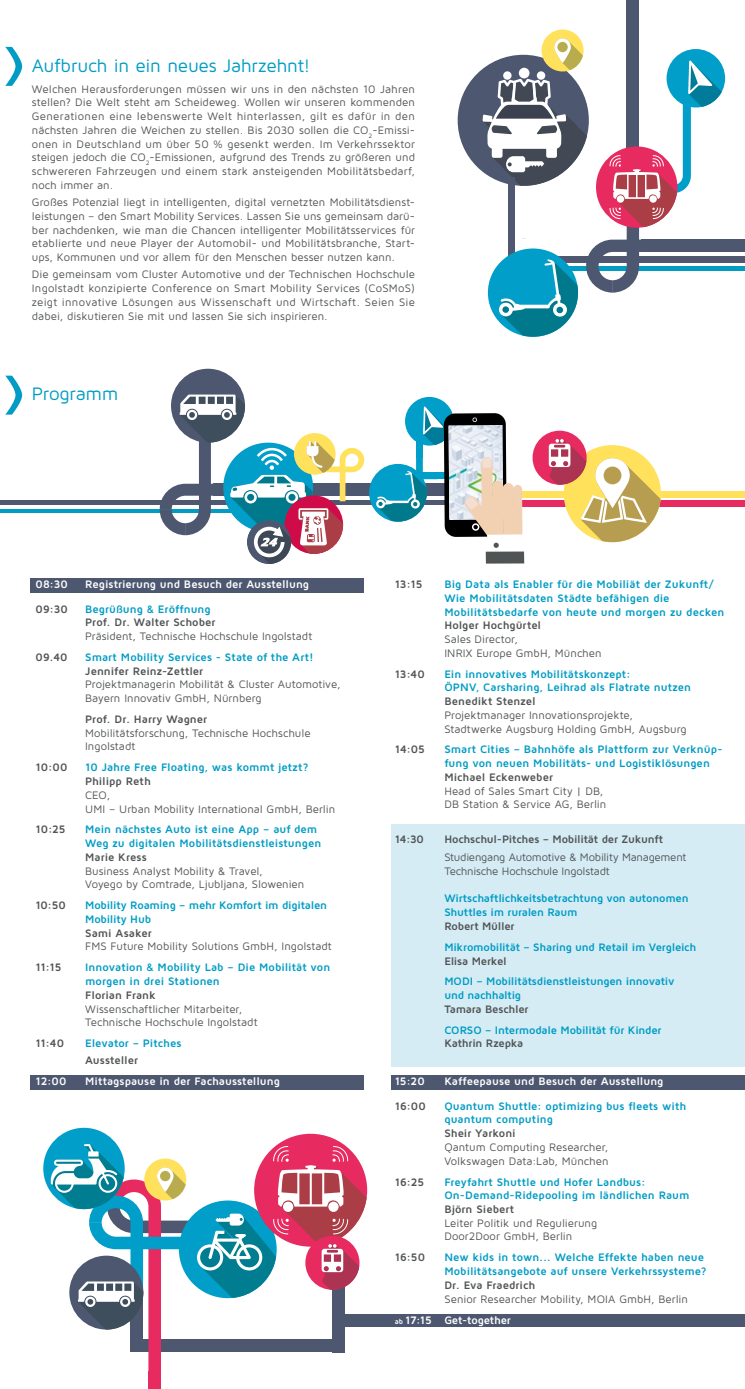
<style>
.page{position:relative;width:745px;height:1389px;background:#fff}
.page>*{position:absolute;margin:0;border:0;box-sizing:border-box;transform-origin:0 0}
.t1{font:18.75px "Maven Pro";letter-spacing:-.015em;color:#009cc4}
.t2{font:11.25px/13.8px "Maven Pro";color:#515455}
.t3{font:700 11.25px/13.8px "Maven Pro";color:#009cc4}
.t4{font:700 11.25px "Maven Pro";letter-spacing:-.005em;color:#515455}
.t5{font:700 11.25px/13.8px "Maven Pro";letter-spacing:-.02em;color:#009cc4}
.t6{font:700 11.25px "Maven Pro";color:#fff}
.t7{font:11.25px/13.8px "Maven Pro";letter-spacing:-.02em;color:#515455}
.t8{font:700 11.25px "Maven Pro";letter-spacing:-.025em;color:#515455}
.s1{font-weight:700;font-size:7.5px;color:#fff}
.s2{font-weight:700;color:#fff}
</style>
<div class="page">
<div style="left:148px;top:1372px;width:13px;height:17px;background:#e72a60"></div>
<div style="left:333px;top:1314px;width:411px;height:13px;background:#4d5770"></div>
<div style="left:43px;top:1128px;width:82px;height:81px;background:#009ec8;border-radius:50%"></div>
<div style="left:254px;top:1134px;width:113px;height:113px;background:#e72a60;border-radius:50%"></div>
<div style="left:529px;top:257px;width:215px;height:6px;background:#4f5870"></div>
<hr style="left:565px;top:266px;width:179px;height:4px;background:#009cc4">
<div style="left:626px;top:0;width:12px;height:155px;background:#4d5770"></div>
<div style="left:641px;top:240px;width:103px;height:12px;background:#4d5770"></div>
<div style="left:541px;top:30px;width:42px;height:42px;background:#ffe15c;border-radius:50%"></div>
<svg style="left:457px;top:38px;width:264px;height:299px"></svg>
<div style="left:0;top:500px;width:448px;height:5px;background:#4f5870"></div>
<hr style="left:0;top:509px;width:231px;height:3px;background:#009cc4">
<div style="left:480px;top:500px;width:264px;height:6px;background:#e72a60"></div>
<div style="left:477px;top:491px;width:267px;height:6px;background:#ffe15c"></div>
<div style="left:213px;top:484px;width:236px;height:12px;background:#4d5770"></div>
<div style="left:405px;top:397px;width:48px;height:49px;background:#009ec8;border-radius:50%"></div>
<div style="left:532px;top:431px;width:54px;height:54px;background:#e72a60;border-radius:50%"></div>
<svg style="left:548px;top:439px;width:112px;height:104px"></svg>
<div style="left:513px;top:485px;width:9px;height:52px;background:#f2d0b2;border-radius:4px"></div>
<div style="left:487px;top:534px;width:34px;height:25px;background:linear-gradient(to right,#fff,#fff)"></div>
<div style="left:485px;top:552px;width:39px;height:12px;background:#515455"></div>
<div style="left:369px;top:464px;width:57px;height:58px;background:#009ec8;border-radius:50%"></div>
<svg style="left:376px;top:406px;width:138px;height:142px"></svg>
<div style="left:171px;top:369px;width:74px;height:74px;background:#4d5770;border-radius:50%"></div>
<svg style="left:160px;top:375px;width:204px;height:189px"></svg>
<svg style="left:50px;top:1144px;width:316px;height:228px"></svg>
<svg style="left:5px;top:376px;width:17px;height:39px"></svg>
<div style="left:30px;top:1075px;width:334px;height:14px;background:#4d5770"></div>
<div style="left:30px;top:578px;width:334px;height:14px;background:#4d5770"></div>
<div style="left:391px;top:1075px;width:353px;height:14px;background:#4d5770"></div>
<div style="left:391px;top:824px;width:353px;height:243px;background:#d5ecf5"></div>
<svg style="left:5px;top:47px;width:17px;height:39px"></svg>
<h1 class="t1" style="left:32px;top:54px;width:280px">Aufbruch in ein neues Jahrzehnt!</h1>
<p class="t2" style="left:32px;top:81px;width:384px;text-align:justify">Welchen Herausforderungen müssen wir uns in den nächsten 10 Jahren stellen? Die Welt steht am Scheideweg. Wollen wir unseren kommenden Generationen eine lebenswerte Welt hinterlassen, gilt es dafür in den nächsten Jahren die Weichen zu stellen. Bis 2030 sollen die CO<sub>2</sub>-Emissi&shy;onen in Deutschland um über 50 % gesenkt werden. Im Verkehrssektor steigen jedoch die CO<sub>2</sub>-Emissionen, aufgrund des Trends zu größeren und schwereren Fahrzeugen und einem stark ansteigenden Mobilitätsbedarf, noch immer an.</p>
<p class="t2" style="left:32px;top:195px;width:384px;text-align:justify">Großes Potenzial liegt in intelligenten, digital vernetzten Mobilitätsdienst&shy;leistungen – den Smart Mobility Services. Lassen Sie uns gemeinsam darü&shy;ber nachdenken, wie man die Chancen intelligenter Mobilitätsservices für etablierte und neue Player der Automobil- und Mobilitätsbranche, Start&shy;ups, Kommunen und vor allem für den Menschen besser nutzen kann.</p>
<p class="t2" style="left:32px;top:267px;width:384px;text-align:justify">Die gemeinsam vom Cluster Automotive und der Technischen Hochschule Ingolstadt konzipierte Conference on Smart Mobility Services (CoSMoS) zeigt innovative Lösungen aus Wissenschaft und Wirtschaft. Seien Sie dabei, diskutieren Sie mit und lassen Sie sich inspirieren.</p>
<h1 class="t1" style="left:32px;top:382px;width:88px">Programm</h1>
<p class="t6" style="left:35px;top:577px;width:34px">08:30</p>
<p class="t6" style="left:85px;top:577px;width:225px">Registrierung und Besuch der Ausstellung</p>
<p class="t4" style="left:35px;top:602px;width:34px">09:30</p>
<p class="t3" style="left:85px;top:601px;width:127px">Begrüßung &amp; Eröffnung</p>
<p class="t4" style="left:85px;top:615px;width:132px">Prof. Dr. Walter Schober</p>
<p class="t2" style="left:85px;top:629px;width:228px">Präsident, Technische Hochschule Ingolstadt</p>
<p class="t4" style="left:35px;top:650px;width:34px">09.40</p>
<p class="t3" style="left:85px;top:650px;width:230px">Smart Mobility Services - State of the Art!</p>
<p class="t4" style="left:85px;top:664px;width:120px">Jennifer Reinz-Zettler</p>
<p class="t2" style="left:85px;top:677px;width:257px">Projektmanagerin Mobilität &amp; Cluster Automotive,<br>Bayern Innovativ GmbH, Nürnberg</p>
<p class="t4" style="left:85px;top:712px;width:124px">Prof. Dr. Harry Wagner</p>
<p class="t2" style="left:85px;top:726px;width:227px">Mobilitätsforschung, Technische Hochschule<br>Ingolstadt</p>
<p class="t4" style="left:35px;top:760px;width:33px">10:00</p>
<p class="t3" style="left:85px;top:760px;width:224px">10 Jahre Free Floating, was kommt jetzt?</p>
<p class="t4" style="left:85px;top:774px;width:67px">Philipp Reth</p>
<p class="t2" style="left:85px;top:788px;width:251px">CEO,<br>UMI – Urban Mobility International GmbH, Berlin</p>
<p class="t4" style="left:35px;top:822px;width:32px">10:25</p>
<p class="t3" style="left:85px;top:822px;width:237px">Mein nächstes Auto ist eine App – auf dem<br>Weg zu digitalen Mobilitätsdienstleistungen</p>
<p class="t4" style="left:85px;top:850px;width:63px">Marie Kress</p>
<p class="t2" style="left:85px;top:863px;width:221px">Business Analyst Mobility &amp; Travel,<br>Voyego by Comtrade, Ljubljana, Slowenien</p>
<p class="t4" style="left:35px;top:898px;width:32px">10:50</p>
<p class="t5" style="left:85px;top:898px;width:243px">Mobility Roaming – mehr Komfort im digitalen<br>Mobility Hub</p>
<p class="t4" style="left:85px;top:926px;width:68px">Sami Asaker</p>
<p class="t2" style="left:85px;top:939px;width:248px">FMS Future Mobility Solutions GmbH, Ingolstadt</p>
<p class="t4" style="left:35px;top:960px;width:28px">11:15</p>
<p class="t3" style="left:85px;top:960px;width:247px">Innovation &amp; Mobility Lab – Die Mobilität von morgen in drei Stationen</p>
<p class="t4" style="left:85px;top:988px;width:72px">Florian Frank</p>
<p class="t2" style="left:85px;top:1001px;width:174px">Wissenschaftlicher Mitarbeiter,<br>Technische Hochschule Ingolstadt</p>
<p class="t4" style="left:35px;top:1036px;width:30px">11:40</p>
<p class="t3" style="left:85px;top:1036px;width:98px">Elevator – Pitches</p>
<p class="t4" style="left:85px;top:1053px;width:55px">Aussteller</p>
<p class="t6" style="left:35px;top:1074px;width:33px">12:00</p>
<p class="t6" style="left:85px;top:1074px;width:196px">Mittagspause in der Fachausstellung</p>
<p class="t4" style="left:394px;top:577px;width:29px">13:15</p>
<p class="t3" style="left:444px;top:577px;width:281px">Big Data als Enabler für die Mobiliät der Zukunft/<br>Wie Mobilitätsdaten Städte befähigen die<br>Mobilitätsbedarfe von heute und morgen zu decken</p>
<p class="t4" style="left:444px;top:618px;width:98px">Holger Hochgürtel</p>
<p class="t2" style="left:444px;top:632px;width:159px">Sales Director,<br>INRIX Europe GmbH, München</p>
<p class="t4" style="left:394px;top:667px;width:32px">13:40</p>
<p class="t3" style="left:444px;top:666px;width:248px">Ein innovatives Mobilitätskonzept:<br>ÖPNV, Carsharing, Leihrad als Flatrate nutzen</p>
<p class="t4" style="left:444px;top:694px;width:93px">Benedikt Stenzel</p>
<p class="t2" style="left:444px;top:708px;width:243px">Projektmanager Innovationsprojekte,<br>Stadtwerke Augsburg Holding GmbH, Augsburg</p>
<p class="t4" style="left:394px;top:743px;width:32px">14:05</p>
<p class="t3" style="left:444px;top:742px;width:279px">Smart Cities – Bahnhöfe als Plattform zur Verknüp&shy;fung von neuen Mobilitäts- und Logistiklösungen</p>
<p class="t4" style="left:444px;top:770px;width:110px">Michael Eckenweber</p>
<p class="t2" style="left:444px;top:784px;width:163px">Head of Sales Smart City | DB,<br>DB Station &amp; Service AG, Berlin</p>
<p class="t4" style="left:394px;top:833px;width:31px">14:30</p>
<p class="t4" style="left:444px;top:833px;width:220px">Hochschul-Pitches – Mobilität der Zukunft</p>
<p class="t7" style="left:444px;top:850px;width:243px">Studiengang Automotive &amp; Mobility Management<br>Technische Hochschule Ingolstadt</p>
<p class="t5" style="left:444px;top:891px;width:246px">Wirtschaftlichkeitsbetrachtung von autonomen<br>Shuttles im ruralen Raum</p>
<p class="t4" style="left:444px;top:919px;width:72px">Robert Müller</p>
<p class="t5" style="left:444px;top:940px;width:253px">Mikromobilität – Sharing und Retail im Vergleich</p>
<p class="t4" style="left:444px;top:954px;width:64px">Elisa Merkel</p>
<p class="t5" style="left:444px;top:974px;width:232px">MODI – Mobilitätsdienstleistungen innovativ und nachhaltig</p>
<p class="t4" style="left:444px;top:1002px;width:86px">Tamara Beschler</p>
<p class="t5" style="left:444px;top:1023px;width:219px">CORSO – Intermodale Mobilität für Kinder</p>
<p class="t8" style="left:444px;top:1036px;width:80px">Kathrin Rzepka</p>
<p class="t6" style="left:394px;top:1074px;width:32px">15:20</p>
<p class="t6" style="left:444px;top:1074px;width:220px">Kaffeepause und Besuch der Ausstellung</p>
<p class="t4" style="left:394px;top:1099px;width:33px">16:00</p>
<p class="t3" style="left:444px;top:1098px;width:243px">Quantum Shuttle: optimizing bus fleets with quantum computing</p>
<p class="t4" style="left:444px;top:1126px;width:73px">Sheir Yarkoni</p>
<p class="t2" style="left:444px;top:1140px;width:166px">Qantum Computing Researcher,<br>Volkswagen Data:Lab, München</p>
<p class="t4" style="left:394px;top:1175px;width:31px">16:25</p>
<p class="t3" style="left:444px;top:1174px;width:246px">Freyfahrt Shuttle und Hofer Landbus:<br>On-Demand-Ridepooling im ländlichen Raum</p>
<p class="t4" style="left:444px;top:1202px;width:71px">Björn Siebert</p>
<p class="t2" style="left:444px;top:1216px;width:154px">Leiter Politik und Regulierung<br>Door2Door GmbH, Berlin</p>
<p class="t4" style="left:394px;top:1250px;width:32px">16:50</p>
<p class="t3" style="left:444px;top:1250px;width:263px">New kids in town... Welche Effekte haben neue<br>Mobilitätsangebote auf unsere Verkehrssysteme?</p>
<p class="t4" style="left:444px;top:1278px;width:92px">Dr. Eva Fraedrich</p>
<p class="t2" style="left:394px;top:1288px;width:295px;line-height:21px;text-indent:50px">Senior Researcher Mobility, MOIA GmbH, Berlin <span class="s1">ab</span> <span class="s2">17:15 Get-together</span></p>
</div>
